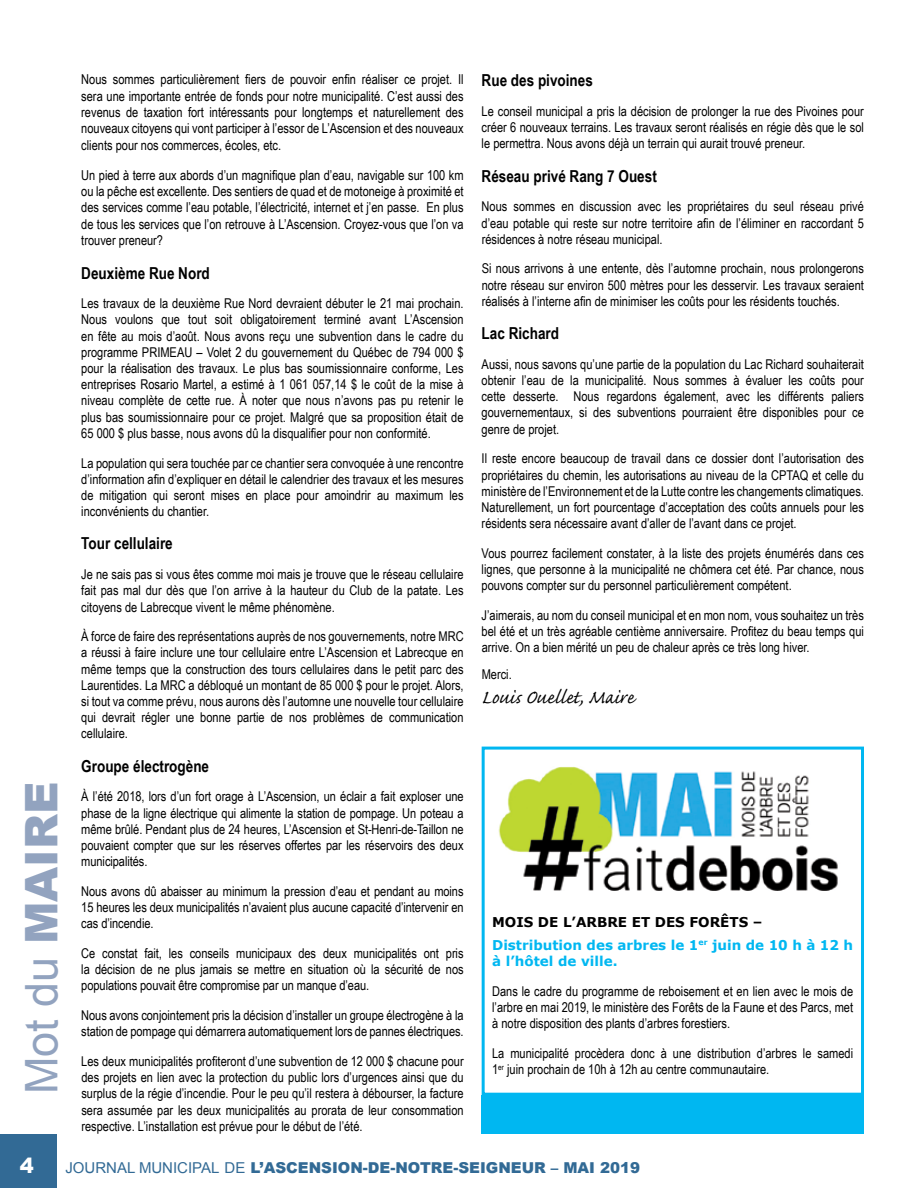
<style>
.page{position:relative;width:918px;height:1188px;background:#fff}
.page>*{position:absolute;margin:0;border:0;box-sizing:border-box;transform-origin:0 0}
.t1{font:45px "Arial";color:#92a3bf}
.t2{font:24px "Caflisch Script";color:#000}
.t3{font:900 21px "Arial";color:#fff}
.t4{font:700 16.5px "Arial Narrow";color:#000}
.t5{font:900 15px "Arial";color:#326a95}
.t6{font:13.65px/16.4px "Arial Narrow";color:#000;text-align:justify}
.t7{font:13.5px/16.2px "Arial Narrow";color:#000;text-align:justify}
.t8{font:700 13.5px/23px "Verdana";color:#00b7f1}
.s1{font-weight:900}
.s2{color:#000}
.s3{font-weight:400}
</style>
<div class="page">
<div style="left:482px;top:747px;width:382px;height:349px;border:3px solid #00b7f1"></div>
<img style="left:498px;top:767px;width:340px;height:124px">
<div style="left:482px;top:1096px;width:382px;height:38px;background:#00b7f1"></div>
<div style="left:0;top:1134px;width:57px;height:54px;background:#326a95"></div>
<h1 class="t1" style="left:12px;top:1094px;width:314px;rotate:-90deg">Mot du <span class="s1">MAIRE</span></h1>
<p class="t6" style="left:81px;top:71px;width:384px">Nous sommes particulièrement fiers de pouvoir enfin réaliser ce projet. Il sera une importante entrée de fonds pour notre municipalité. C’est aussi des revenus de taxation fort intéressants pour longtemps et naturellement des nouveaux citoyens qui vont participer à l’essor de L’Ascension et des nouveaux clients pour nos commerces, écoles, etc.</p>
<p class="t6" style="left:81px;top:166px;width:384px">Un pied à terre aux abords d’un magnifique plan d’eau, navigable sur 100 km ou la pêche est excellente. Des sentiers de quad et de motoneige à proximité et des services comme l’eau potable, l’électricité, internet et j’en passe. En plus de tous les services que l’on retrouve à L’Ascension. Croyez-vous que l’on va</p>
<p class="t7" style="left:81px;top:232px;width:83px">trouver preneur?</p>
<p class="t4" style="left:81px;top:260px;width:130px">Deuxième Rue Nord</p>
<p class="t7" style="left:81px;top:295px;width:384px">Les travaux de la deuxième Rue Nord devraient débuter le 21 mai prochain.<br>Nous voulons que tout soit obligatoirement terminé avant L’Ascension en fête au mois d’août. Nous avons reçu une subvention dans le cadre du programme PRIMEAU – Volet 2 du gouvernement du Québec de 794 000 $ pour la réalisation des travaux. Le plus bas soumissionnaire conforme, Les entreprises Rosario Martel, a estimé à 1 061 057,14 $ le coût de la mise à niveau complète de cette rue. À noter que nous n’avons pas pu retenir le plus bas soumissionnaire pour ce projet. Malgré que sa proposition était de 65 000 $ plus basse, nous avons dû la disqualifier pour non conformité.</p>
<p class="t7" style="left:81px;top:454px;width:384px">La population qui sera touchée par ce chantier sera convoquée à une rencontre d’information afin d’expliquer en détail le calendrier des travaux et les mesures de mitigation qui seront mises en place pour amoindrir au maximum les inconvénients du chantier.</p>
<p class="t4" style="left:81px;top:531px;width:93px">Tour cellulaire</p>
<p class="t7" style="left:81px;top:566px;width:384px">Je ne sais pas si vous êtes comme moi mais je trouve que le réseau cellulaire fait pas mal dur dès que l’on arrive à la hauteur du Club de la patate. Les citoyens de Labrecque vivent le même phénomène.</p>
<p class="t7" style="left:81px;top:628px;width:384px">À force de faire des représentations auprès de nos gouvernements, notre MRC a réussi à faire inclure une tour cellulaire entre L’Ascension et Labrecque en même temps que la construction des tours cellulaires dans le petit parc des Laurentides. La MRC a débloqué un montant de 85 000 $ pour le projet. Alors, si tout va comme prévu, nous aurons dès l’automne une nouvelle tour cellulaire qui devrait régler une bonne partie de nos problèmes de communication cellulaire.</p>
<p class="t4" style="left:81px;top:753px;width:129px">Groupe électrogène</p>
<p class="t7" style="left:81px;top:788px;width:384px">À l’été 2018, lors d’un fort orage à L’Ascension, un éclair a fait exploser une phase de la ligne électrique qui alimente la station de pompage. Un poteau a même brûlé. Pendant plus de 24 heures, L’Ascension et St-Henri-de-Taillon ne pouvaient compter que sur les réserves offertes par les réservoirs des deux municipalités.</p>
<p class="t7" style="left:81px;top:883px;width:384px">Nous avons dû abaisser au minimum la pression d’eau et pendant au moins 15 heures les deux municipalités n’avaient plus aucune capacité d’intervenir en cas d’incendie.</p>
<p class="t7" style="left:81px;top:945px;width:384px">Ce constat fait, les conseils municipaux des deux municipalités ont pris la décision de ne plus jamais se mettre en situation où la sécurité de nos populations pouvait être compromise par un manque d’eau.</p>
<p class="t7" style="left:81px;top:1007px;width:384px">Nous avons conjointement pris la décision d’installer un groupe électrogène à la station de pompage qui démarrera automatiquement lors de pannes électriques.</p>
<p class="t7" style="left:81px;top:1053px;width:384px">Les deux municipalités profiteront d’une subvention de 12 000 $ chacune pour des projets en lien avec la protection du public lors d’urgences ainsi que du surplus de la régie d’incendie. Pour le peu qu’il restera à débourser, la facture sera assumée par les deux municipalités au prorata de leur consommation respective. L’installation est prévue pour le début de l’été.</p>
<p class="t4" style="left:482px;top:68px;width:113px">Rue des pivoines</p>
<p class="t7" style="left:482px;top:103px;width:384px">Le conseil municipal a pris la décision de prolonger la rue des Pivoines pour créer 6 nouveaux terrains. Les travaux seront réalisés en régie dès que le sol le permettra. Nous avons déjà un terrain qui aurait trouvé preneur.</p>
<p class="t4" style="left:482px;top:163px;width:177px">Réseau privé Rang 7 Ouest</p>
<p class="t7" style="left:482px;top:198px;width:384px">Nous sommes en discussion avec les propriétaires du seul réseau privé d’eau potable qui reste sur notre territoire afin de l’éliminer en raccordant 5 résidences à notre réseau municipal.</p>
<p class="t7" style="left:482px;top:260px;width:384px">Si nous arrivons à une entente, dès l’automne prochain, nous prolongerons notre réseau sur environ 500 mètres pour les desservir. Les travaux seraient réalisés à l’interne afin de minimiser les coûts pour les résidents touchés.</p>
<p class="t4" style="left:482px;top:321px;width:79px">Lac Richard</p>
<p class="t7" style="left:482px;top:356px;width:384px">Aussi, nous savons qu’une partie de la population du Lac Richard souhaiterait obtenir l’eau de la municipalité. Nous sommes à évaluer les coûts pour cette desserte. Nous regardons également, avec les différents paliers gouvernementaux, si des subventions pourraient être disponibles pour ce genre de projet.</p>
<p class="t7" style="left:482px;top:450px;width:384px">Il reste encore beaucoup de travail dans ce dossier dont l’autorisation des propriétaires du chemin, les autorisations au niveau de la CPTAQ et celle du ministère de l’Environnement et de la Lutte contre les changements climatiques.<br>Naturellement, un fort pourcentage d’acceptation des coûts annuels pour les résidents sera nécessaire avant d’aller de l’avant dans ce projet.</p>
<p class="t7" style="left:482px;top:545px;width:384px">Vous pourrez facilement constater, à la liste des projets énumérés dans ces lignes, que personne à la municipalité ne chômera cet été. Par chance, nous pouvons compter sur du personnel particulièrement compétent.</p>
<p class="t7" style="left:482px;top:607px;width:384px">J’aimerais, au nom du conseil municipal et en mon nom, vous souhaitez un très bel été et un très agréable centième anniversaire. Profitez du beau temps qui arrive. On a bien mérité un peu de chaleur après ce très long hiver.</p>
<p class="t7" style="left:482px;top:666px;width:32px">Merci.</p>
<h2 class="t2" style="left:482px;top:685px;width:154px">Louis Ouellet, Maire</h2>
<p class="t8" style="left:492px;top:910px;width:363px"><span class="s2">MOIS DE L’ARBRE ET DES FORÊTS –<br></span>Distribution des arbres le 1<sup>er</sup> juin de 10 h à 12 h</p>
<p class="t8" style="left:492px;top:950px;width:127px">à l’hôtel de ville.</p>
<p class="t7" style="left:492px;top:983px;width:363px">Dans le cadre du programme de reboisement et en lien avec le mois de l’arbre en mai 2019, le ministère des Forêts de la Faune et des Parcs, met à notre disposition des plants d’arbres forestiers.</p>
<p class="t7" style="left:492px;top:1045px;width:363px">La municipalité procèdera donc à une distribution d’arbres le samedi<br>1<sup>er</sup> juin prochain de 10h à 12h au centre communautaire.</p>
<h3 class="t3" style="left:20px;top:1151px;width:16px">4</h3>
<p class="t5" style="left:65px;top:1157px;width:576px"><span class="s3">JOURNAL MUNICIPAL DE</span> L’ASCENSION-DE-NOTRE-SEIGNEUR – MAI 2019</p>
</div>
